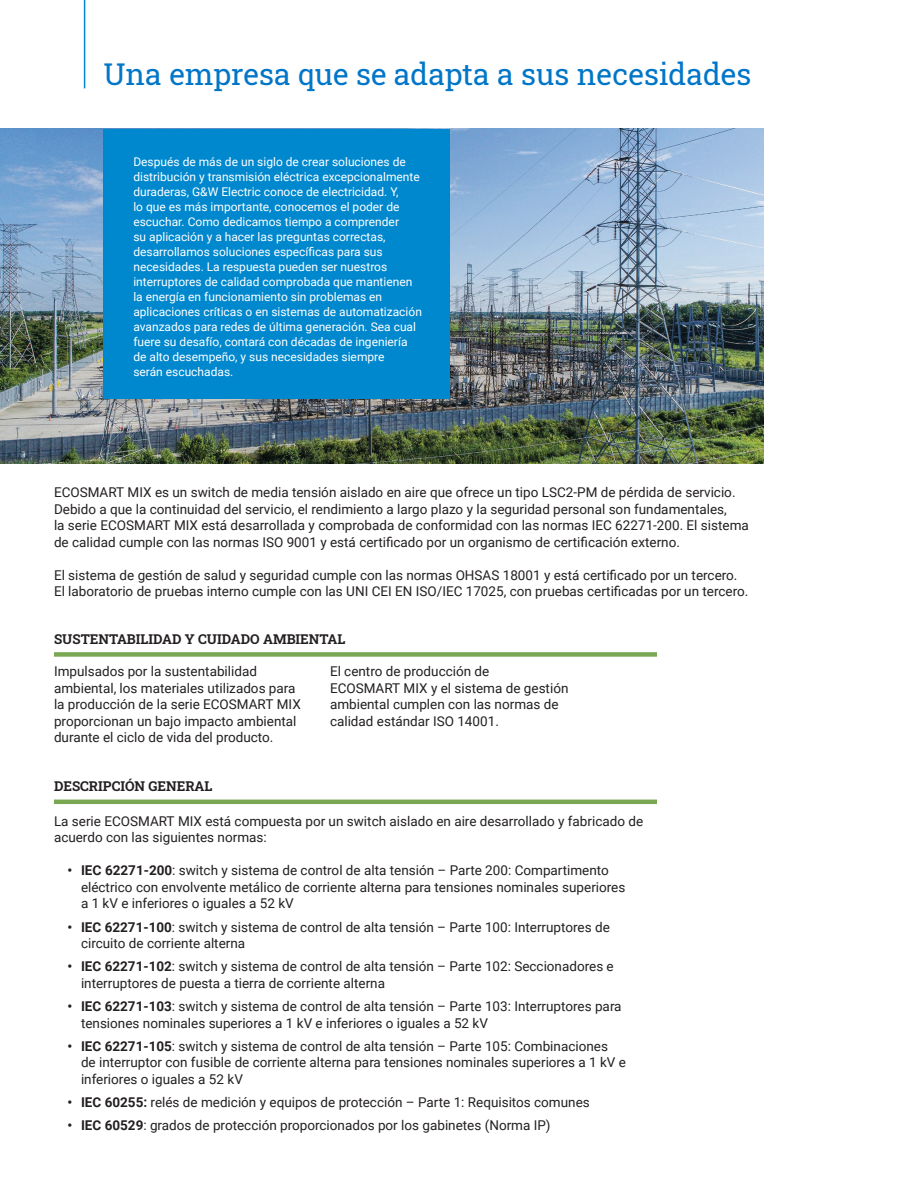
<style>
.page{position:relative;width:918px;height:1188px;background:#fff}
.page>*{position:absolute;margin:0;border:0;box-sizing:border-box;transform-origin:0 0}
.t1{font:30px "Roboto Slab";color:#0076c8}
.t2{font:13.5px/16.5px "Roboto";color:#231f20}
.t3{font:13.5px "Roboto Slab";color:#231f20}
.t4{font:12px/15px "Roboto";color:#fff}
.s1{font-weight:700}
</style>
<div class="page">
<img style="left:0;top:129px;width:763px;height:334px">
<hr style="left:84px;top:0;width:1px;height:88px;background:#0088ce">
<div style="left:104px;top:129px;width:346px;height:270px;background:#0088ce"></div>
<div style="left:54px;top:652px;width:603px;height:5px;background:#7aa752"></div>
<hr style="left:54px;top:800px;width:603px;height:4px;background:#7aa752">
<p class="t1" style="left:103px;top:54px;width:650px">Una empresa que se adapta a sus necesidades</p>
<p class="t4" style="left:133px;top:154px;width:290px">Después de más de un siglo de crear soluciones de distribución y transmisión eléctrica excepcionalmente duraderas, G&amp;W Electric conoce de electricidad. Y,<br>lo que es más importante, conocemos el poder de escuchar. Como dedicamos tiempo a comprender<br>su aplicación y a hacer las preguntas correctas, desarrollamos soluciones específicas para sus necesidades. La respuesta pueden ser nuestros interruptores de calidad comprobada que mantienen la energía en funcionamiento sin problemas en aplicaciones críticas o en sistemas de automatización avanzados para redes de última generación. Sea cual fuere su desafío, contará con décadas de ingeniería de alto desempeño, y sus necesidades siempre<br>serán escuchadas.</p>
<p class="t2" style="left:54px;top:484px;width:696px">ECOSMART MIX es un switch de media tensión aislado en aire que ofrece un tipo LSC2-PM de pérdida de servicio.<br>Debido a que la continuidad del servicio, el rendimiento a largo plazo y la seguridad personal son fundamentales,<br>la serie ECOSMART MIX está desarrollada y comprobada de conformidad con las normas IEC 62271-200. El sistema de calidad cumple con las normas ISO 9001 y está certificado por un organismo de certificación externo.</p>
<p class="t2" style="left:54px;top:566px;width:696px">El sistema de gestión de salud y seguridad cumple con las normas OHSAS 18001 y está certificado por un tercero.<br>El laboratorio de pruebas interno cumple con las UNI CEI EN ISO/IEC 17025, con pruebas certificadas por un tercero.</p>
<p class="t3" style="left:54px;top:630px;width:293px">SUSTENTABILIDAD Y CUIDADO AMBIENTAL</p>
<p class="t2" style="left:54px;top:663px;width:248px">Impulsados por la sustentabilidad ambiental, los materiales utilizados para la producción de la serie ECOSMART MIX proporcionan un bajo impacto ambiental durante el ciclo de vida del producto.</p>
<p class="t3" style="left:54px;top:777px;width:160px">DESCRIPCIÓN GENERAL</p>
<p class="t2" style="left:330px;top:663px;width:240px">El centro de producción de<br>ECOSMART MIX y el sistema de gestión ambiental cumplen con las normas de calidad estándar ISO 14001.</p>
<p class="t2" style="left:54px;top:812px;width:591px">La serie ECOSMART MIX está compuesta por un switch aislado en aire desarrollado y fabricado de acuerdo con las siguientes normas:</p>
<p class="t2" style="left:81px;top:862px;width:546px;text-indent:-14px"><span class="s1">• IEC 62271-200</span>: switch y sistema de control de alta tensión – Parte 200: Compartimento eléctrico con envolvente metálico de corriente alterna para tensiones nominales superiores a 1 kV e inferiores o iguales a 52 kV</p>
<p class="t2" style="left:81px;top:918px;width:530px;text-indent:-14px"><span class="s1">• IEC 62271-100</span>: switch y sistema de control de alta tensión – Parte 100: Interruptores de circuito de corriente alterna</p>
<p class="t2" style="left:81px;top:958px;width:534px;text-indent:-14px"><span class="s1">• IEC 62271-102</span>: switch y sistema de control de alta tensión – Parte 102: Seccionadores e interruptores de puesta a tierra de corriente alterna</p>
<p class="t2" style="left:81px;top:998px;width:542px;text-indent:-14px"><span class="s1">• IEC 62271-103</span>: switch y sistema de control de alta tensión – Parte 103: Interruptores para tensiones nominales superiores a 1 kV e inferiores o iguales a 52 kV</p>
<p class="t2" style="left:81px;top:1037px;width:547px;text-indent:-14px"><span class="s1">• IEC 62271-105</span>: switch y sistema de control de alta tensión – Parte 105: Combinaciones de interruptor con fusible de corriente alterna para tensiones nominales superiores a 1 kV e inferiores o iguales a 52 kV</p>
<p class="t2" style="left:68px;top:1094px;width:524px"><span class="s1">• IEC 60255:</span> relés de medición y equipos de protección – Parte 1: Requisitos comunes</p>
<p class="t2" style="left:68px;top:1117px;width:485px"><span class="s1">• IEC 60529</span>: grados de protección proporcionados por los gabinetes (Norma IP)</p>
</div>
